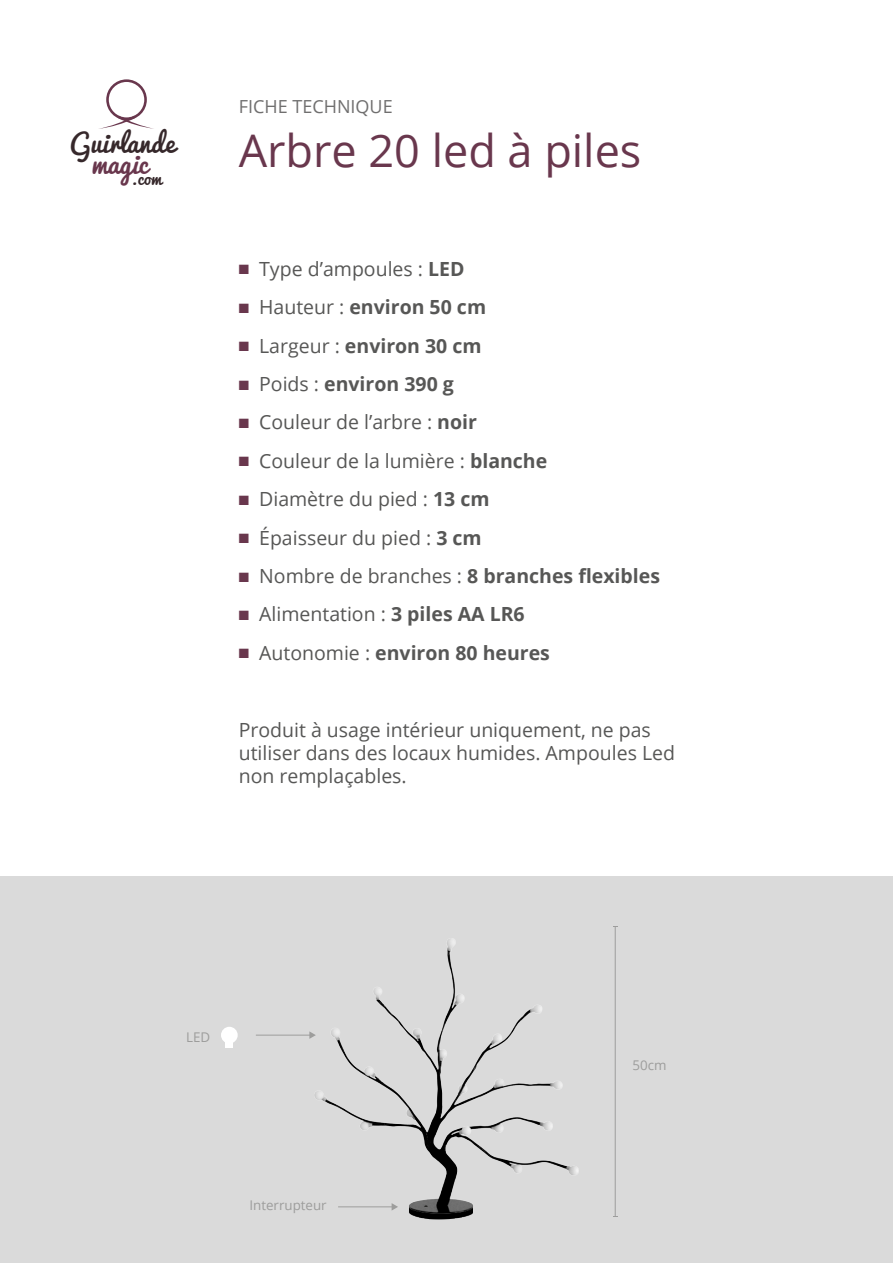
<style>
.page{position:relative;width:893px;height:1263px;background:#fff}
.page>*{position:absolute;margin:0;border:0;box-sizing:border-box;transform-origin:0 0}
.t1{font:45px "Open Sans";color:#69374d}
.t2{font:25.8px "Pacifico";color:#36282b}
.t3{font:25.8px "Pacifico";color:#69374d}
.t4{font:19.5px/23.4px "Open Sans";color:#575756}
.t5{font:700 19.5px "Open Sans";color:#575756}
.t6{font:18px "Open Sans";color:#706f6f}
.t7{font:16.65px "Pacifico";color:#36282b}
.t8{font:13.35px "Open Sans";color:#9d9d9c}
.s1{color:#69374d}
.s2{font-weight:700}
.s3{font-weight:400}
</style>
<div class="page">
<div style="left:0;top:876px;width:893px;height:387px;background:#dadada"></div>
<img style="left:315px;top:938px;width:263px;height:282px">
<div style="left:106px;top:79px;width:41px;height:41px;border:3px solid #69374d;border-radius:50%"></div>
<svg style="left:99px;top:116px;width:55px;height:13px"></svg>
<hr style="left:615px;top:927px;width:1px;height:289px;background:#9d9d9c">
<hr style="left:338px;top:1206px;width:55px;height:1px;background:#9d9d9c">
<svg style="left:392px;top:1203px;width:6px;height:7px"></svg>
<hr style="left:256px;top:1035px;width:54px;height:1px;background:#9d9d9c">
<svg style="left:309px;top:1031px;width:7px;height:8px"></svg>
<div style="left:221px;top:1027px;width:17px;height:16px;background:#fff;border-radius:50%"></div>
<div style="left:225px;top:1041px;width:8px;height:7px;background:#fff"></div>
<h2 class="t2" style="left:70px;top:121px;width:106px">Guirlande</h2>
<h2 class="t3" style="left:91px;top:141px;width:59px">magic</h2>
<p class="t7" style="left:131px;top:164px;width:32px">.com</p>
<p class="t6" style="left:239px;top:94px;width:155px">FICHE TECHNIQUE</p>
<h1 class="t1" style="left:239px;top:120px;width:404px">Arbre 20 led à piles</h1>
<p class="t4" style="left:239px;top:257px;width:227px"><span class="s1">■</span> Type d’ampoules : <span class="s2">LED</span></p>
<p class="t5" style="left:239px;top:293px;width:249px"><span class="s1">■</span> <span class="s3">Hauteur :</span> environ 50 cm</p>
<p class="t5" style="left:239px;top:332px;width:244px"><span class="s1">■</span> <span class="s3">Largeur :</span> environ 30 cm</p>
<p class="t5" style="left:239px;top:370px;width:217px"><span class="s1">■</span> <span class="s3">Poids :</span> environ 390 g</p>
<p class="t4" style="left:239px;top:410px;width:240px"><span class="s1">■</span> Couleur de l’arbre : <span class="s2">noir</span></p>
<p class="t4" style="left:239px;top:449px;width:310px"><span class="s1">■</span> Couleur de la lumière : <span class="s2">blanche</span></p>
<p class="t4" style="left:239px;top:487px;width:252px"><span class="s1">■</span> Diamètre du pied : <span class="s2">13 cm</span></p>
<p class="t4" style="left:239px;top:525px;width:244px"><span class="s1">■</span> Épaisseur du pied : <span class="s2">3 cm</span></p>
<p class="t5" style="left:239px;top:562px;width:423px"><span class="s1">■</span> <span class="s3">Nombre de branches :</span> 8 branches flexibles</p>
<p class="t4" style="left:239px;top:602px;width:287px"><span class="s1">■</span> Alimentation : <span class="s2">3 piles AA LR6</span></p>
<p class="t5" style="left:239px;top:639px;width:313px"><span class="s1">■</span> <span class="s3">Autonomie :</span> environ 80 heures</p>
<p class="t4" style="left:239px;top:717px;width:438px">Produit à usage intérieur uniquement, ne pas utiliser dans des locaux humides. Ampoules Led non remplaçables.</p>
<p class="t8" style="left:186px;top:1028px;width:26px">LED</p>
<p class="t8" style="left:249px;top:1196px;width:79px">Interrupteur</p>
<p class="t8" style="left:632px;top:1056px;width:36px">50cm</p>
</div>
